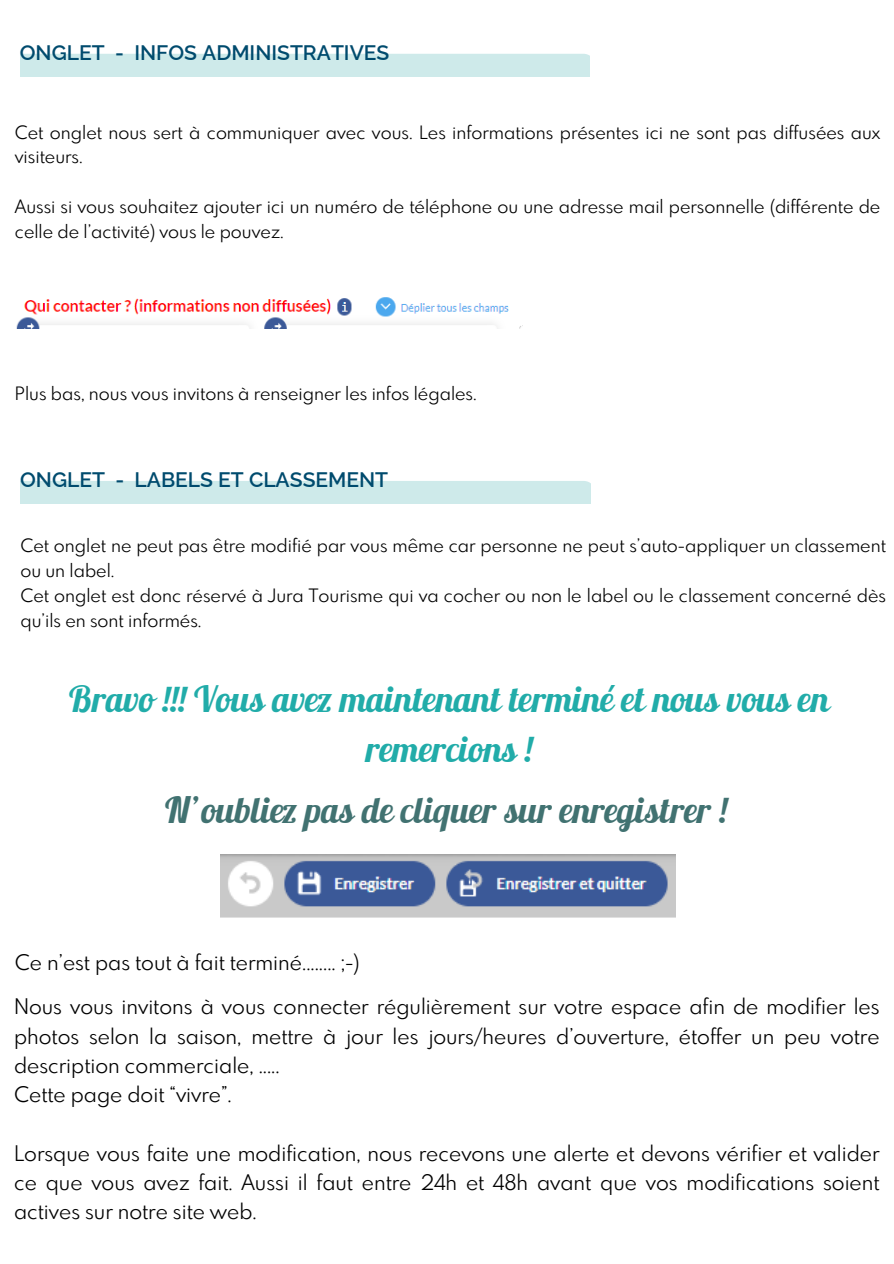
<style>
.page{position:relative;width:894px;height:1264px;background:#fff}
.page>*{position:absolute;margin:0;border:0;box-sizing:border-box;transform-origin:0 0}
.t1{font:36px/49.5px "Lobster 1.3";color:#21aca9;text-align:center}
.t2{font:36px "Lobster 1.3";color:#417271}
.t3{font:21px/29.2px "Spartan MB";color:#000}
.t4{font:600 21px "Raleway";color:#004b6e}
.t5{font:18px/24.8px "Spartan MB";color:#000}
</style>
<div class="page">
<div style="left:20px;top:54px;width:570px;height:22px;background:#ceeaea"></div>
<img style="left:16px;top:297px;width:505px;height:31px">
<div style="left:20px;top:481px;width:570px;height:22px;background:#ceeaea"></div>
<img style="left:220px;top:854px;width:455px;height:64px">
<p class="t4" style="left:20px;top:36px;width:371px">ONGLET - INFOS ADMINISTRATIVES</p>
<p class="t5" style="left:15px;top:119px;width:866px">Cet onglet nous sert à communiquer avec vous. Les informations présentes ici ne sont pas diffusées aux visiteurs.</p>
<p class="t5" style="left:15px;top:193px;width:866px">Aussi si vous souhaitez ajouter ici un numéro de téléphone ou une adresse mail personnelle (différente de celle de l’activité) vous le pouvez.</p>
<p class="t5" style="left:15px;top:381px;width:463px">Plus bas, nous vous invitons à renseigner les infos légales.</p>
<p class="t4" style="left:20px;top:463px;width:369px">ONGLET - LABELS ET CLASSEMENT</p>
<p class="t5" style="left:20px;top:533px;width:866px">Cet onglet ne peut pas être modifié par vous même car personne ne peut s’auto-appliquer un classement ou un label.<br>Cet onglet est donc réservé à Jura Tourisme qui va cocher ou non le label ou le classement concerné dès qu’ils en sont informés.</p>
<h1 class="t1" style="left:69px;top:674px;width:761px">Bravo !!! Vous avez maintenant terminé et nous vous en remercions !</h1>
<h1 class="t2" style="left:165px;top:787px;width:563px">N’oubliez pas de cliquer sur enregistrer !</h1>
<p class="t3" style="left:14px;top:939px;width:866px;line-height:44.1px">Ce n’est pas tout à fait terminé........ ;-)<br>Nous vous invitons à vous connecter régulièrement sur votre espace afin de modifier les</p>
<p class="t3" style="left:14px;top:1020px;width:866px">photos selon la saison, mettre à jour les jours/heures d’ouverture, étoffer un peu votre description commerciale, .....<br>Cette page doit “vivre”.</p>
<p class="t3" style="left:14px;top:1137px;width:866px;text-align:justify">Lorsque vous faite une modification, nous recevons une alerte et devons vérifier et valider ce que vous avez fait. Aussi il faut entre 24h et 48h avant que vos modifications soient actives sur notre site web.</p>
</div>
